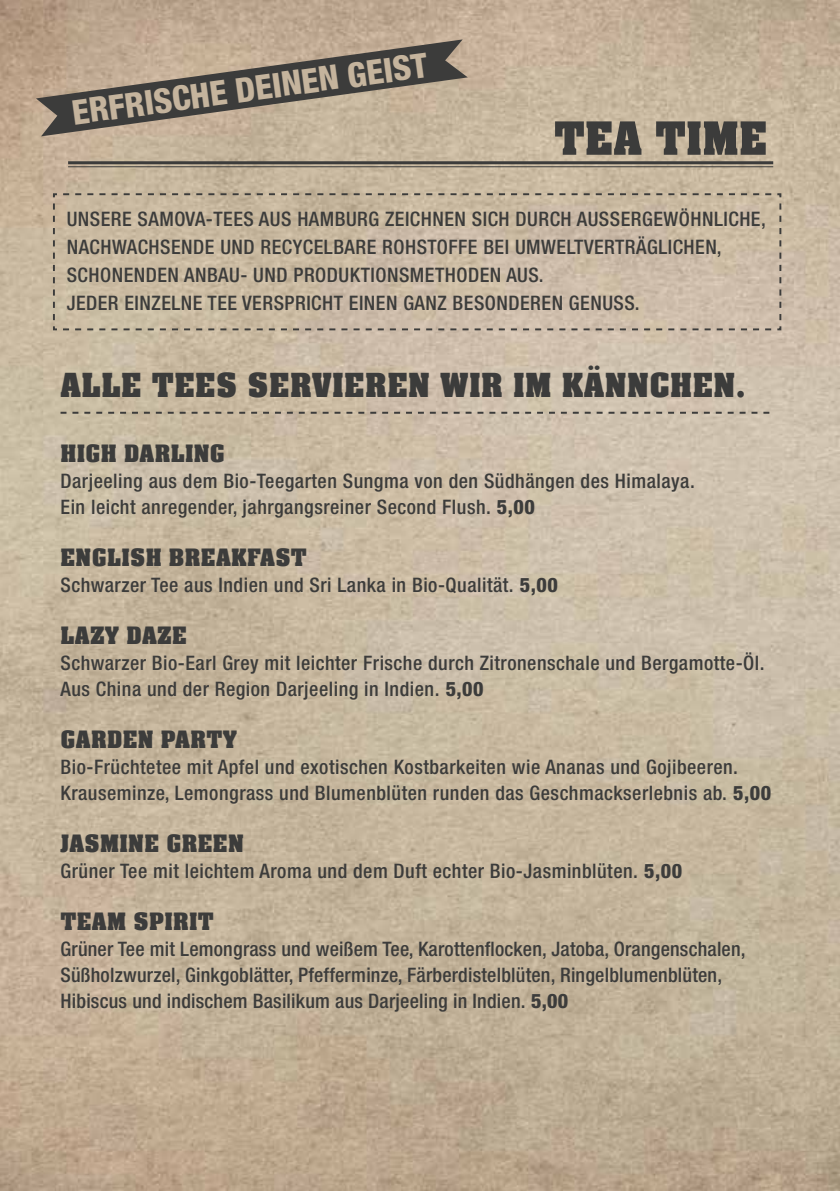
<style>
.page{position:relative;width:840px;height:1191px;background:#fff}
.page>*{position:absolute;margin:0;border:0;box-sizing:border-box;transform-origin:0 0}
.t1{font:700 50px "Aachen Pro";color:#3c3c3b}
.t2{font:700 36px "Aachen Pro";letter-spacing:.01em;color:#3c3c3b}
.t3{font:800 condensed 34.2px "Helvetica Neue LT";color:#c5b49d}
.t4{font:700 26px "Aachen Pro";letter-spacing:.01em;color:#3c3c3b}
.t5{font:500 condensed 20px/26px "Helvetica Neue LT";letter-spacing:.025em;color:#3c3c3b}
.s1{font-weight:800}
</style>
<div class="page">
<img style="left:0;top:0;width:839px;height:1191px">
<hr style="left:68px;top:161px;width:704px;height:3px;background:#3c3c3b">
<hr style="left:68px;top:166px;width:704px;height:1px;background:#3c3c3b">
<svg style="left:36px;top:39px;width:431px;height:97px;background:#908374"></svg>
<svg style="left:60px;top:412px;width:709px;height:2px"></svg>
<svg style="left:52px;top:192px;width:729px;height:139px;background:#c8b8a2"></svg>
<h3 class="t3" style="left:69px;top:93px;width:360px;rotate:-8deg">ERFRISCHE DEINEN GEIST</h3>
<h1 class="t1" style="left:553px;top:111px;width:215px">TEA TIME</h1>
<p class="t5" style="left:67px;top:205px;width:700px;line-height:28px">UNSERE SAMOVA-TEES AUS HAMBURG ZEICHNEN SICH DURCH AUSSERGEWÖHNLICHE, NACHWACHSENDE UND RECYCELBARE ROHSTOFFE BEI UMWELTVERTRÄGLICHEN, SCHONENDEN ANBAU- UND PRODUKTIONSMETHODEN AUS.<br>JEDER EINZELNE TEE VERSPRICHT EINEN GANZ BESONDEREN GENUSS.</p>
<h2 class="t2" style="left:60px;top:365px;width:686px">ALLE TEES SERVIEREN WIR IM KÄNNCHEN.</h2>
<h3 class="t4" style="left:60px;top:439px;width:166px">HIGH DARLING</h3>
<p class="t5" style="left:60px;top:468px;width:635px">Darjeeling aus dem Bio-Teegarten Sungma von den Südhängen des Himalaya.<br>Ein leicht anregender, jahrgangsreiner Second Flush. <span class="s1">5,00</span></p>
<h3 class="t4" style="left:60px;top:543px;width:248px">ENGLISH BREAKFAST</h3>
<p class="t5" style="left:60px;top:572px;width:498px">Schwarzer Tee aus Indien und Sri Lanka in Bio-Qualität. <span class="s1">5,00</span></p>
<h3 class="t4" style="left:60px;top:621px;width:128px">LAZY DAZE</h3>
<p class="t5" style="left:60px;top:650px;width:705px">Schwarzer Bio-Earl Grey mit leichter Frische durch Zitronenschale und Bergamotte-Öl.<br>Aus China und der Region Darjeeling in Indien. <span class="s1">5,00</span></p>
<h3 class="t4" style="left:60px;top:725px;width:178px">GARDEN PARTY</h3>
<p class="t5" style="left:60px;top:754px;width:711px">Bio-Früchtetee mit Apfel und exotischen Kostbarkeiten wie Ananas und Gojibeeren.<br>Krauseminze, Lemongrass und Blumenblüten runden das Geschmackserlebnis ab. <span class="s1">5,00</span></p>
<h3 class="t4" style="left:60px;top:829px;width:185px">JASMINE GREEN</h3>
<p class="t5" style="left:60px;top:858px;width:622px">Grüner Tee mit leichtem Aroma und dem Duft echter Bio-Jasminblüten. <span class="s1">5,00</span></p>
<h3 class="t4" style="left:60px;top:907px;width:155px">TEAM SPIRIT</h3>
<p class="t5" style="left:60px;top:936px;width:686px">Grüner Tee mit Lemongrass und weißem Tee, Karottenflocken, Jatoba, Orangenschalen,<br>Süßholzwurzel, Ginkgoblätter, Pfefferminze, Färberdistelblüten, Ringelblumenblüten,<br>Hibiscus und indischem Basilikum aus Darjeeling in Indien. <span class="s1">5,00</span></p>
</div>
